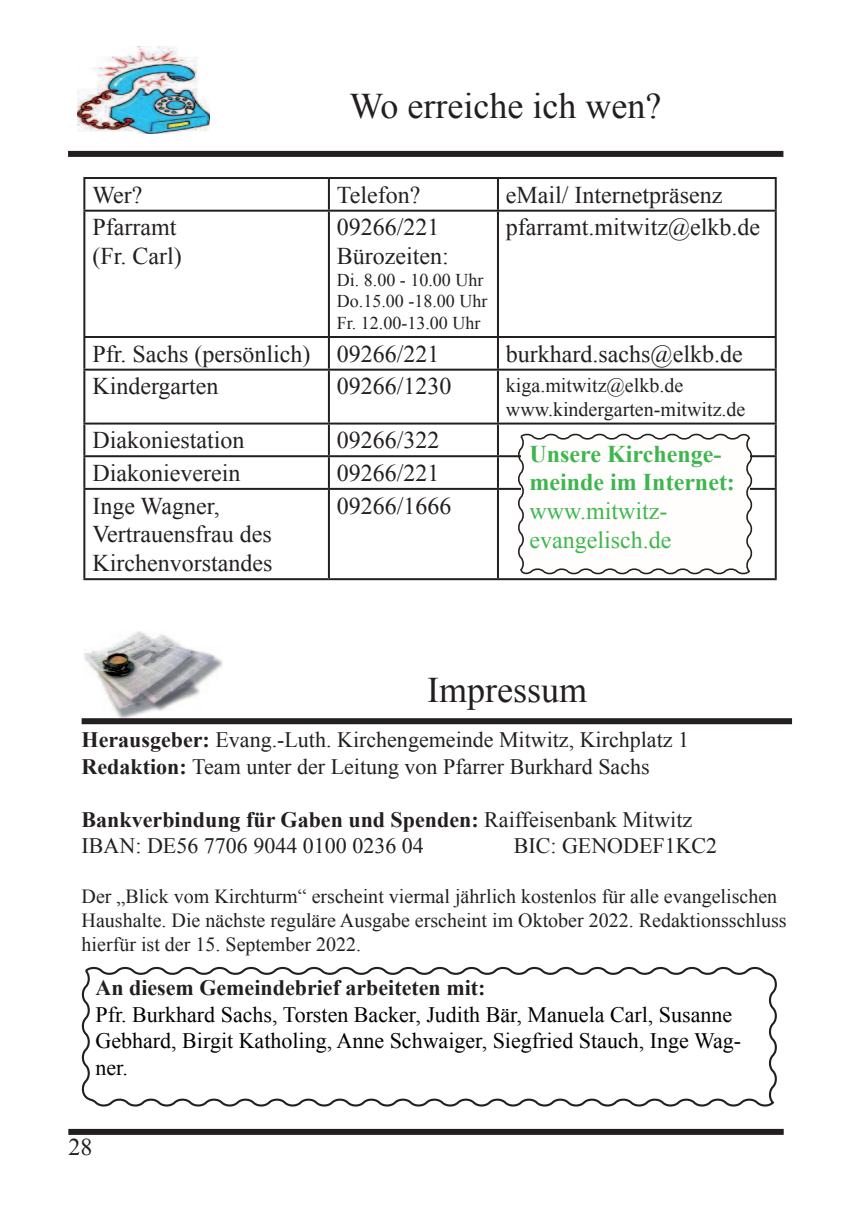
<style>
.page{position:relative;width:862px;height:1214px;background:#fff}
.page>*{position:absolute;margin:0;border:0;box-sizing:border-box;transform-origin:0 0}
.t1{font:36px "Times New Roman";color:#231f20}
.t2{font:24px/28.8px "Times New Roman";color:#231f20}
.t3{font:700 24px/28.8px "Times New Roman";color:#3db64f}
.t4{font:24px/28.8px "Times New Roman";color:#3db64f}
.t5{font:22px/26.4px "Times New Roman";color:#231f20}
.t6{font:22px/26.4px "Times New Roman";color:#000}
.t7{font:700 22px "Times New Roman";color:#231f20}
.t8{font:20px/24px "Times New Roman";color:#231f20}
.t9{font:18px/21.6px "Times New Roman";color:#231f20}
.s1{font-weight:700}
</style>
<div class="page">
<div style="left:68px;top:151px;width:715px;height:6px;background:#231f20"></div>
<div style="left:68px;top:1128px;width:715px;height:6px;background:#231f20"></div>
<hr style="left:83px;top:177px;width:246px;height:2px;background:#231f20">
<hr style="left:83px;top:179px;width:2px;height:31px;background:#231f20">
<hr style="left:329px;top:177px;width:169px;height:2px;background:#231f20">
<hr style="left:328px;top:179px;width:2px;height:31px;background:#231f20">
<hr style="left:498px;top:177px;width:279px;height:2px;background:#231f20">
<hr style="left:497px;top:179px;width:2px;height:31px;background:#231f20">
<hr style="left:775px;top:179px;width:2px;height:31px;background:#231f20">
<hr style="left:83px;top:210px;width:246px;height:2px;background:#231f20">
<hr style="left:83px;top:212px;width:2px;height:124px;background:#231f20">
<hr style="left:329px;top:210px;width:169px;height:2px;background:#231f20">
<hr style="left:328px;top:212px;width:2px;height:124px;background:#231f20">
<hr style="left:498px;top:210px;width:279px;height:2px;background:#231f20">
<hr style="left:497px;top:212px;width:2px;height:124px;background:#231f20">
<hr style="left:775px;top:212px;width:2px;height:124px;background:#231f20">
<hr style="left:83px;top:336px;width:246px;height:2px;background:#231f20">
<hr style="left:83px;top:338px;width:2px;height:30px;background:#231f20">
<hr style="left:329px;top:336px;width:169px;height:2px;background:#231f20">
<hr style="left:328px;top:338px;width:2px;height:30px;background:#231f20">
<hr style="left:498px;top:336px;width:279px;height:2px;background:#231f20">
<hr style="left:497px;top:338px;width:2px;height:30px;background:#231f20">
<hr style="left:775px;top:338px;width:2px;height:30px;background:#231f20">
<hr style="left:83px;top:368px;width:246px;height:2px;background:#231f20">
<hr style="left:83px;top:370px;width:2px;height:52px;background:#231f20">
<hr style="left:329px;top:368px;width:169px;height:2px;background:#231f20">
<hr style="left:328px;top:370px;width:2px;height:52px;background:#231f20">
<hr style="left:498px;top:368px;width:279px;height:2px;background:#231f20">
<hr style="left:497px;top:370px;width:2px;height:52px;background:#231f20">
<hr style="left:775px;top:370px;width:2px;height:52px;background:#231f20">
<hr style="left:83px;top:422px;width:246px;height:2px;background:#231f20">
<hr style="left:83px;top:424px;width:2px;height:31px;background:#231f20">
<hr style="left:329px;top:422px;width:169px;height:2px;background:#231f20">
<hr style="left:328px;top:424px;width:2px;height:31px;background:#231f20">
<hr style="left:498px;top:422px;width:279px;height:2px;background:#231f20">
<hr style="left:497px;top:424px;width:2px;height:31px;background:#231f20">
<hr style="left:775px;top:424px;width:2px;height:31px;background:#231f20">
<hr style="left:83px;top:455px;width:246px;height:2px;background:#231f20">
<hr style="left:83px;top:457px;width:2px;height:31px;background:#231f20">
<hr style="left:329px;top:455px;width:169px;height:2px;background:#231f20">
<hr style="left:328px;top:457px;width:2px;height:31px;background:#231f20">
<hr style="left:498px;top:455px;width:279px;height:2px;background:#231f20">
<hr style="left:497px;top:457px;width:2px;height:31px;background:#231f20">
<hr style="left:775px;top:457px;width:2px;height:31px;background:#231f20">
<hr style="left:83px;top:488px;width:246px;height:2px;background:#231f20">
<hr style="left:83px;top:490px;width:2px;height:88px;background:#231f20">
<hr style="left:329px;top:488px;width:169px;height:2px;background:#231f20">
<hr style="left:328px;top:490px;width:2px;height:88px;background:#231f20">
<hr style="left:498px;top:488px;width:279px;height:2px;background:#231f20">
<hr style="left:497px;top:490px;width:2px;height:88px;background:#231f20">
<hr style="left:775px;top:490px;width:2px;height:88px;background:#231f20">
<hr style="left:83px;top:578px;width:246px;height:2px;background:#231f20">
<hr style="left:329px;top:578px;width:169px;height:2px;background:#231f20">
<hr style="left:498px;top:578px;width:279px;height:2px;background:#231f20">
<img style="left:77px;top:46px;width:132px;height:87px">
<img style="left:83px;top:631px;width:139px;height:87px">
<div style="left:82px;top:718px;width:710px;height:6px;background:#231f20"></div>
<svg style="left:81px;top:966px;width:696px;height:141px"></svg>
<svg style="left:516px;top:433px;width:238px;height:142px"></svg>
<h1 class="t1" style="left:349px;top:82px;width:313px">Wo erreiche ich wen?</h1>
<p class="t2" style="left:92px;top:180px;width:52px">Wer?</p>
<p class="t2" style="left:337px;top:180px;width:85px">Telefon?</p>
<p class="t2" style="left:506px;top:180px;width:218px">eMail/ Internetpräsenz</p>
<p class="t2" style="left:92px;top:212px;width:91px">Pfarramt (Fr. Carl)</p>
<p class="t2" style="left:337px;top:212px;width:113px">09266/221<br>Bürozeiten:</p>
<p class="t9" style="left:337px;top:268px;width:152px">Di. 8.00 - 10.00 Uhr<br>Do.15.00 -18.00 Uhr<br>Fr. 12.00-13.00 Uhr</p>
<p class="t2" style="left:506px;top:212px;width:256px">pfarramt.mitwitz@elkb.de</p>
<p class="t2" style="left:92px;top:339px;width:349px">Pfr. Sachs (persönlich) 09266/221</p>
<p class="t2" style="left:506px;top:339px;width:238px">burkhard.sachs@elkb.de</p>
<p class="t2" style="left:92px;top:371px;width:128px">Kindergarten</p>
<p class="t2" style="left:337px;top:371px;width:116px">09266/1230</p>
<p class="t8" style="left:506px;top:372px;width:241px">kiga.mitwitz@elkb.de www.kindergarten-mitwitz.de</p>
<p class="t2" style="left:92px;top:425px;width:153px">Diakoniestation</p>
<p class="t2" style="left:337px;top:425px;width:104px">09266/322</p>
<p class="t2" style="left:92px;top:458px;width:149px">Diakonieverein</p>
<p class="t2" style="left:337px;top:458px;width:104px">09266/221</p>
<p class="t2" style="left:92px;top:490px;width:181px">Inge Wagner,<br>Vertrauensfrau des<br>Kirchenvorstandes</p>
<p class="t2" style="left:337px;top:490px;width:116px">09266/1666</p>
<p class="t3" style="left:529px;top:438px;width:207px">Unsere Kirchenge&shy;meinde im Internet:</p>
<p class="t4" style="left:529px;top:496px;width:143px">www.mitwitz&shy;evangelisch.de</p>
<h1 class="t1" style="left:427px;top:666px;width:161px">Impressum</h1>
<p class="t5" style="left:82px;top:726px;width:609px"><span class="s1">Herausgeber:</span> Evang.-Luth. Kirchengemeinde Mitwitz, Kirchplatz 1<br><span class="s1">Redaktion:</span> Team unter der Leitung von Pfarrer Burkhard Sachs</p>
<p class="t5" style="left:82px;top:805px;width:612px"><span class="s1">Bankverbindung für Gaben und Spenden:</span> Raiffeisenbank Mitwitz<br>IBAN: DE56 7706 9044 0100 0236 04</p>
<p class="t5" style="left:514px;top:832px;width:205px">BIC: GENODEF1KC2</p>
<p class="t8" style="left:82px;top:884px;width:706px">Der „Blick vom Kirchturm“ erscheint viermal jährlich kostenlos für alle evangelischen<br>Haushalte. Die nächste reguläre Ausgabe erscheint im Oktober 2022. Redaktionsschluss hierfür ist der 15. September 2022.</p>
<p class="t7" style="left:95px;top:972px;width:391px">An diesem Gemeindebrief arbeiteten mit:</p>
<p class="t6" style="left:95px;top:1000px;width:647px">Pfr. Burkhard Sachs, Torsten Backer, Judith Bär, Manuela Carl, Susanne<br>Gebhard, Birgit Katholing, Anne Schwaiger, Siegfried Stauch, Inge Wag&shy;ner.</p>
<p class="t2" style="left:68px;top:1131px;width:25px">28</p>
</div>
